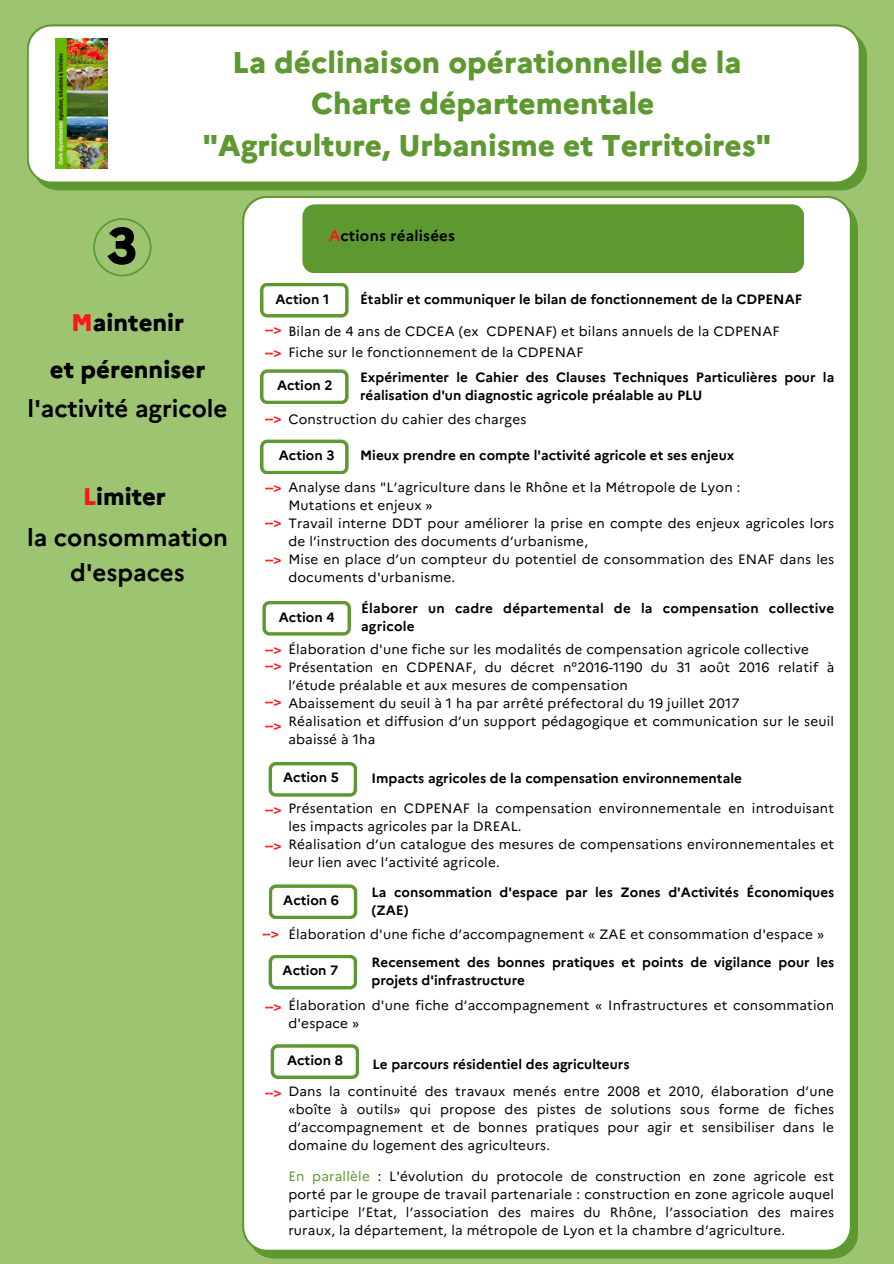
<style>
.page{position:relative;width:894px;height:1264px;background:#fff}
.page>*{position:absolute;margin:0;border:0;box-sizing:border-box;transform-origin:0 0}
.t1{font:800 51px "Marianne";color:#000}
.t2{font:800 30px/41.7px "Marianne";color:#5d9930;text-align:center}
.t3{font:700 24px/40.5px "Marianne";color:#000;text-align:center}
.t4{font:800 24px/47.2px "Marianne";color:#000;text-align:center}
.t5{font:700 15px "Marianne";letter-spacing:.015em;color:#000}
.t6{font:13.5px/18px "Marianne";letter-spacing:.015em;color:#000}
.t7{font:700 13.5px/18px "Marianne";color:#000}
.t8{font:700 13.5px/22.5px "Marianne";color:#ff1616}
.s1{color:#ff1616}
.s2{font-weight:800;color:#ff1616}
.s3{font-weight:800}
.s4{color:#5d9930}
</style>
<div class="page">
<div style="left:0;top:0;width:893px;height:1263px;background:#9dc471"></div>
<svg style="left:27px;top:24px;width:839px;height:166px;fill:#fff"></svg>
<div style="left:242px;top:196px;width:615px;height:1062px;background:#fff"></div>
<div style="left:302px;top:204px;width:502px;height:69px;background:#5d9930;border-radius:12px"></div>
<img style="left:55px;top:38px;width:52px;height:131px">
<svg style="left:93px;top:218px;width:58px;height:58px"></svg>
<svg style="left:260px;top:283px;width:88px;height:34px"></svg>
<svg style="left:260px;top:369px;width:88px;height:35px"></svg>
<svg style="left:260px;top:439px;width:88px;height:35px"></svg>
<svg style="left:262px;top:601px;width:89px;height:34px"></svg>
<svg style="left:268px;top:762px;width:89px;height:34px"></svg>
<svg style="left:268px;top:884px;width:89px;height:35px"></svg>
<svg style="left:268px;top:954px;width:89px;height:35px"></svg>
<svg style="left:270px;top:1044px;width:89px;height:34px"></svg>
<h2 class="t2" style="left:203px;top:41px;width:569px">La déclinaison opérationnelle de la<br>Charte départementale<br>"Agriculture, Urbanisme et Territoires"</h2>
<h1 class="t1" style="left:107px;top:214px;width:32px">3</h1>
<p class="t5" style="left:329px;top:227px;width:127px"><span class="s1">A</span>ctions réalisées</p>
<p class="t7" style="left:275px;top:290px;width:55px">Action 1</p>
<p class="t7" style="left:360px;top:290px;width:443px">Établir et communiquer le bilan de fonctionnement de la CDPENAF</p>
<h3 class="t4" style="left:50px;top:298px;width:157px"><span class="s1">M</span>aintenir<br>et pérenniser</h3>
<h3 class="t3" style="left:28px;top:388px;width:201px">l'activité agricole</h3>
<h3 class="t3" style="left:27px;top:476px;width:202px"><span class="s2">L</span><span class="s3">imiter<br></span>la consommation</h3>
<h3 class="t3" style="left:70px;top:551px;width:116px">d'espaces</h3>
<p class="t8" style="left:265px;top:318px;width:18px">--&gt; --&gt;</p>
<p class="t6" style="left:288px;top:320px;width:492px;line-height:21.3px">Bilan de 4 ans de CDCEA (ex CDPENAF) et bilans annuels de la CDPENAF<br>Fiche sur le fonctionnement de la CDPENAF</p>
<p class="t7" style="left:277px;top:376px;width:57px">Action 2</p>
<p class="t7" style="left:360px;top:368px;width:475px">Expérimenter le Cahier des Clauses Techniques Particulières pour la réalisation d'un diagnostic agricole préalable au PLU</p>
<p class="t6" style="left:288px;top:410px;width:239px">Construction du cahier des charges</p>
<p class="t7" style="left:279px;top:446px;width:57px">Action 3</p>
<p class="t7" style="left:360px;top:446px;width:375px">Mieux prendre en compte l'activité agricole et ses enjeux</p>
<p class="t6" style="left:288px;top:478px;width:547px">Analyse dans "L’agriculture dans le Rhône et la Métropole de Lyon :<br>Mutations et enjeux »<br>Travail interne DDT pour améliorer la prise en compte des enjeux agricoles lors de l’instruction des documents d’urbanisme,<br>Mise en place d’un compteur du potentiel de consommation des ENAF dans les documents d'urbanisme.</p>
<p class="t7" style="left:279px;top:608px;width:57px">Action 4</p>
<p class="t7" style="left:361px;top:599px;width:474px">Élaborer un cadre départemental de la compensation collective agricole</p>
<p class="t6" style="left:288px;top:640px;width:547px">Élaboration d'une fiche sur les modalités de compensation agricole collective Présentation en CDPENAF, du décret n°2016-1190 du 31 août 2016 relatif à l’étude préalable et aux mesures de compensation<br>Abaissement du seuil à 1 ha par arrêté préfectoral du 19 juillet 2017<br>Réalisation et diffusion d’un support pédagogique et communication sur le seuil abaissé à 1ha</p>
<p class="t7" style="left:283px;top:768px;width:57px">Action 5</p>
<p class="t7" style="left:371px;top:768px;width:372px">Impacts agricoles de la compensation environnementale</p>
<p class="t6" style="left:288px;top:799px;width:547px">Présentation en CDPENAF la compensation environnementale en introduisant les impacts agricoles par la DREAL.<br>Réalisation d’un catalogue des mesures de compensations environnementales et leur lien avec l’activité agricole.</p>
<p class="t7" style="left:283px;top:891px;width:57px">Action 6</p>
<p class="t7" style="left:371px;top:883px;width:464px">La consommation d'espace par les Zones d'Activités Économiques (ZAE)</p>
<p class="t6" style="left:288px;top:925px;width:537px">Élaboration d'une fiche d’accompagnement « ZAE et consommation d'espace »</p>
<p class="t7" style="left:282px;top:961px;width:57px">Action 7</p>
<p class="t7" style="left:371px;top:953px;width:464px">Recensement des bonnes pratiques et points de vigilance pour les projets d'infrastructure</p>
<p class="t6" style="left:288px;top:996px;width:547px">Élaboration d'une fiche d’accompagnement « Infrastructures et consommation d'espace »</p>
<p class="t7" style="left:372px;top:1054px;width:258px">Le parcours résidentiel des agriculteurs</p>
<p class="t6" style="left:288px;top:1082px;width:547px;text-align:justify">Dans la continuité des travaux menés entre 2008 et 2010, élaboration d’une «boîte à outils» qui propose des pistes de solutions sous forme de fiches d’accompagnement et de bonnes pratiques pour agir et sensibiliser dans le domaine du logement des agriculteurs.</p>
<p class="t8" style="left:265px;top:407px;width:18px">--&gt;</p>
<p class="t8" style="left:265px;top:476px;width:18px">--&gt;</p>
<p class="t8" style="left:265px;top:511px;width:18px">--&gt;</p>
<p class="t8" style="left:265px;top:548px;width:18px">--&gt;</p>
<p class="t8" style="left:265px;top:641px;width:18px;line-height:15.8px">--&gt; --&gt;</p>
<p class="t8" style="left:265px;top:689px;width:18px;line-height:23.7px">--&gt; --&gt;</p>
<p class="t8" style="left:265px;top:797px;width:18px">--&gt;</p>
<p class="t8" style="left:265px;top:833px;width:18px">--&gt;</p>
<p class="t8" style="left:262px;top:922px;width:18px">--&gt;</p>
<p class="t8" style="left:265px;top:994px;width:18px">--&gt;</p>
<p class="t7" style="left:287px;top:1051px;width:57px">Action 8</p>
<p class="t8" style="left:265px;top:1080px;width:18px">--&gt;</p>
<p class="t6" style="left:288px;top:1166px;width:547px;text-align:justify"><span class="s4">En parallèle</span> : L'évolution du protocole de construction en zone agricole est porté par le groupe de travail partenariale : construction en zone agricole auquel participe l’Etat, l’association des maires du Rhône, l’association des maires ruraux, la département, la métropole de Lyon et la chambre d’agriculture.</p>
</div>
